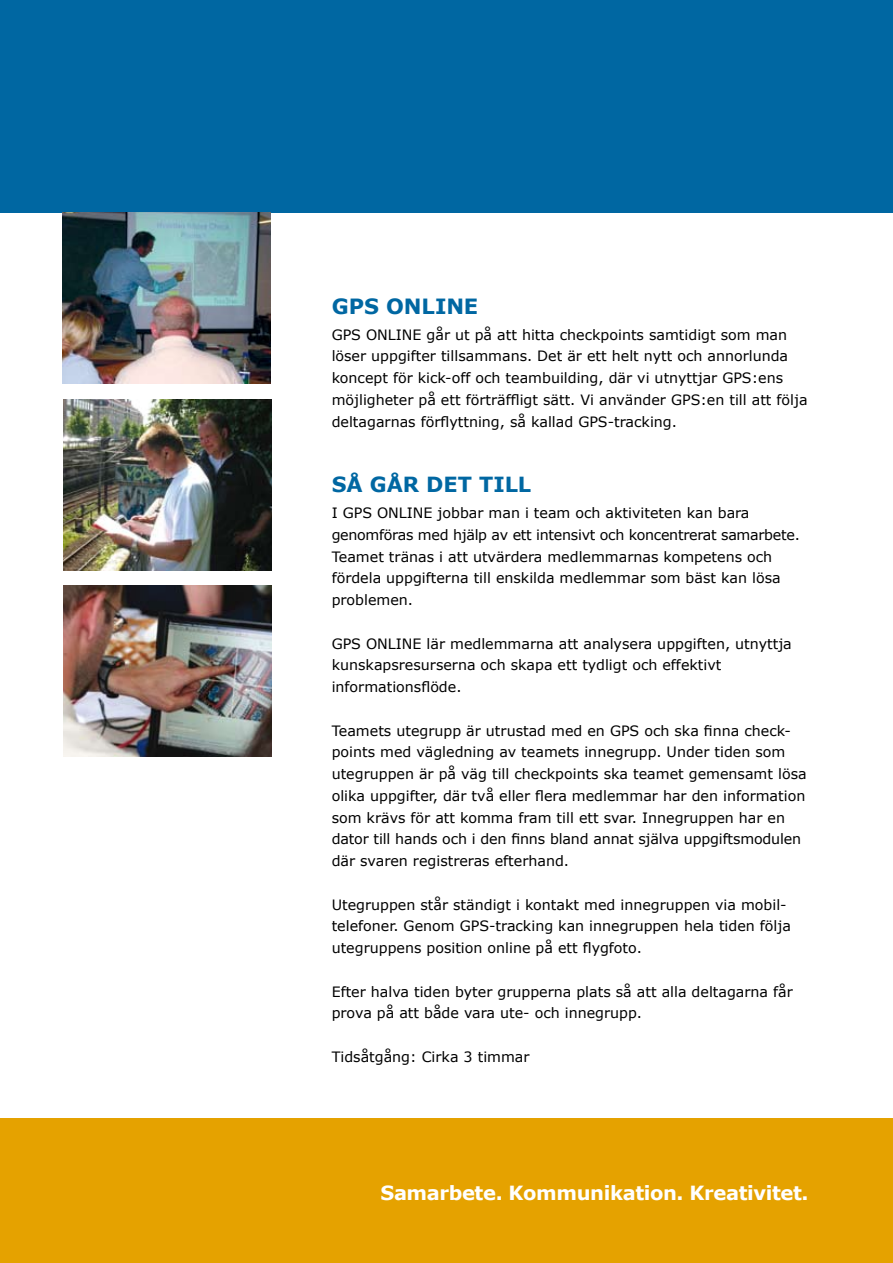
<style>
.page{position:relative;width:893px;height:1263px;background:#fff}
.page>*{position:absolute;margin:0;border:0;box-sizing:border-box;transform-origin:0 0}
.t1{font:700 21px "Verdana";letter-spacing:-.005em;color:#0067a2}
.t2{font:700 20.85px "Verdana";letter-spacing:-.005em;color:#0067a2}
.t3{font:700 19.5px "Verdana";letter-spacing:-.02em;color:#fff}
.t4{font:14.25px/21.8px "Verdana";color:#000}
</style>
<div class="page">
<div style="left:0;top:1118px;width:893px;height:145px;background:#e5a200"></div>
<div style="left:0;top:0;width:893px;height:213px;background:#0067a2"></div>
<img style="left:64px;top:400px;width:207px;height:170px">
<img style="left:64px;top:586px;width:207px;height:170px">
<img style="left:63px;top:213px;width:207px;height:170px">
<h1 class="t1" style="left:332px;top:293px;width:148px">GPS ONLINE</h1>
<p class="t4" style="left:332px;top:323px;width:477px">GPS ONLINE går ut på att hitta checkpoints samtidigt som man löser uppgifter tillsammans. Det är ett helt nytt och annorlunda koncept för kick-off och teambuilding, där vi utnyttjar GPS:ens möjligheter på ett förträffligt sätt. Vi använder GPS:en till att följa deltagarnas förflyttning, så kallad GPS-tracking.</p>
<h2 class="t2" style="left:332px;top:471px;width:201px">SÅ GÅR DET TILL</h2>
<p class="t4" style="left:332px;top:501px;width:470px">I GPS ONLINE jobbar man i team och aktiviteten kan bara genomföras med hjälp av ett intensivt och koncentrerat samarbete.<br>Teamet tränas i att utvärdera medlemmarnas kompetens och fördela uppgifterna till enskilda medlemmar som bäst kan lösa problemen.</p>
<p class="t4" style="left:332px;top:632px;width:462px">GPS ONLINE lär medlemmarna att analysera uppgiften, utnyttja kunskapsresurserna och skapa ett tydligt och effektivt informationsflöde.</p>
<p class="t4" style="left:332px;top:719px;width:476px">Teamets utegrupp är utrustad med en GPS och ska finna check&shy;points med vägledning av teamets innegrupp. Under tiden som utegruppen är på väg till checkpoints ska teamet gemensamt lösa olika uppgifter, där två eller flera medlemmar har den information som krävs för att komma fram till ett svar. Innegruppen har en dator till hands och i den finns bland annat själva uppgiftsmodulen där svaren registreras efterhand.</p>
<p class="t4" style="left:332px;top:893px;width:461px">Utegruppen står ständigt i kontakt med innegruppen via mobil&shy;telefoner. Genom GPS-tracking kan innegruppen hela tiden följa utegruppens position online på ett flygfoto.</p>
<p class="t4" style="left:332px;top:980px;width:463px">Efter halva tiden byter grupperna plats så att alla deltagarna får prova på att både vara ute- och innegrupp.</p>
<p class="t4" style="left:332px;top:1045px;width:199px">Tidsåtgång: Cirka 3 timmar</p>
<h3 class="t3" style="left:381px;top:1180px;width:430px">Samarbete. Kommunikation. Kreativitet.</h3>
</div>
